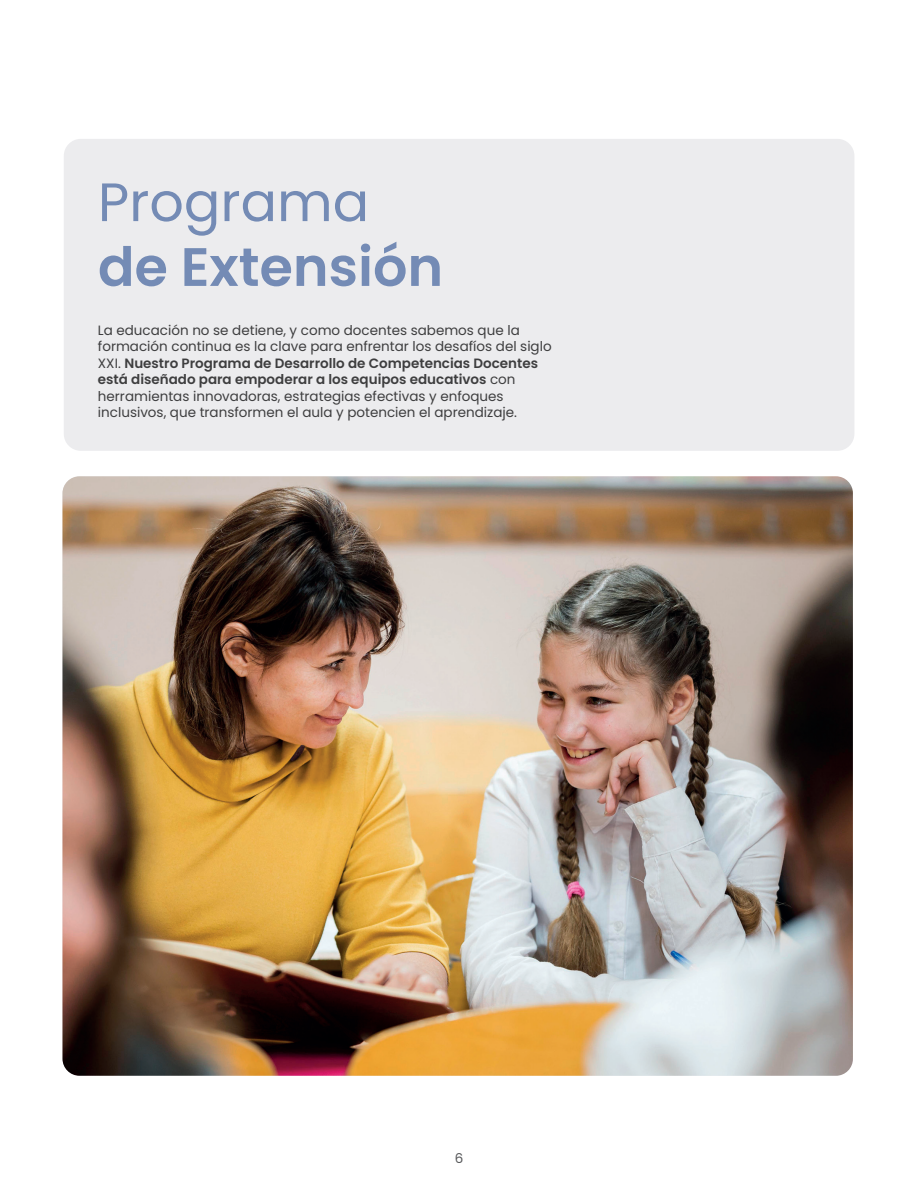
<style>
.page{position:relative;width:918px;height:1188px;background:#fff}
.page>*{position:absolute;margin:0;border:0;box-sizing:border-box;transform-origin:0 0}
.t1{font:600 54px "Poppins";color:#748bb5}
.t2{font:54px "Poppins";color:#748bb5}
.texto_cuerpo_gnral{font:13.5px/16.5px "Poppins";color:#3e3e3f}
.t3{font:13.5px "Poppins";color:#57585a}
.s1{font-weight:600}
</style>
<div class="page">
<div style="left:64px;top:139px;width:790px;height:312px;background:#ececee;border-radius:17px"></div>
<img style="left:62px;top:476px;width:791px;height:600px">
<p class="t2" style="left:98px;top:171px;width:273px">Programa</p>
<p class="t1" style="left:98px;top:236px;width:347px">de Extensión</p>
<p class="texto_cuerpo_gnral" style="left:98px;top:322px;width:455px">La educación no se detiene, y como docentes sabemos que la formación continua es la clave para enfrentar los desafíos del siglo XXI. <span class="s1">Nuestro Programa de Desarrollo de Competencias Docentes está diseñado para empoderar a los equipos educativos</span> con herramientas innovadoras, estrategias efectivas y enfoques inclusivos, que transformen el aula y potencien el aprendizaje.</p>
<p class="t3" style="left:455px;top:1151px;width:10px">6</p>
</div>
